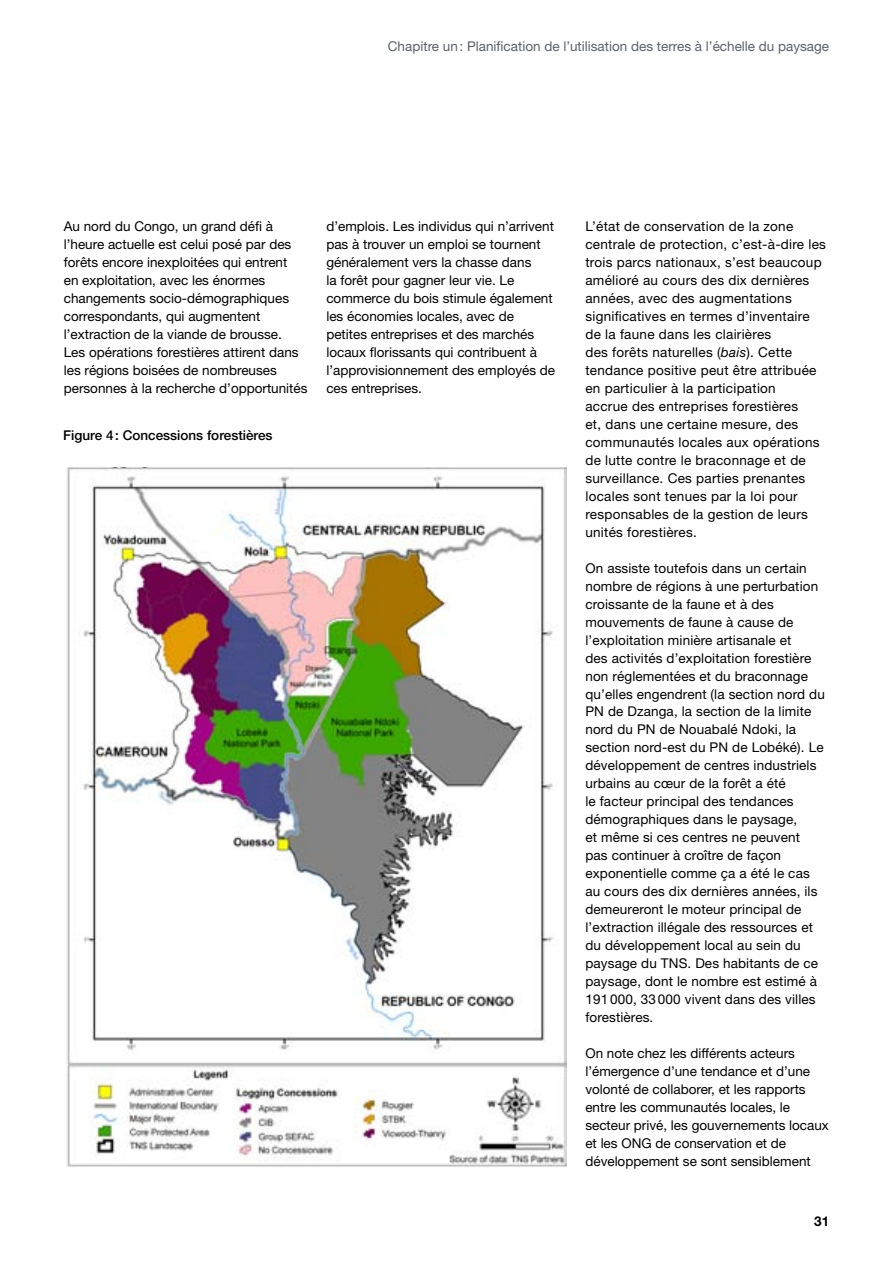
<style>
.page{position:relative;width:893px;height:1263px;background:#fff}
.page>*{position:absolute;margin:0;border:0;box-sizing:border-box;transform-origin:0 0}
.t1{font:13.5px/18px "Helvetica Neue";letter-spacing:.01em;color:#000}
.t2{font:13.5px "Helvetica Neue";color:#5b6169}
.t3{font:500 13.5px "Helvetica Neue";color:#000}
.t4{font:700 13.5px "Helvetica Neue";color:#000}
.s1{font-style:italic}
</style>
<div class="page">
<img style="left:66px;top:468px;width:500px;height:699px">
<p class="t2" style="left:388px;top:38px;width:443px">Chapitre un: Planification de l’utilisation des terres à l’échelle du paysage</p>
<p class="t1" style="left:64px;top:217px;width:245px">Au nord du Congo, un grand défi à l’heure actuelle est celui posé par des forêts encore inexploitées qui entrent<br>en exploitation, avec les énormes changements socio-démographiques correspondants, qui augmentent l’extraction de la viande de brousse.<br>Les opérations forestières attirent dans les régions boisées de nombreuses personnes à la recherche d’opportunités</p>
<p class="t1" style="left:326px;top:217px;width:230px">d’emplois. Les individus qui n’arrivent pas à trouver un emploi se tournent généralement vers la chasse dans<br>la forêt pour gagner leur vie. Le commerce du bois stimule également les économies locales, avec de petites entreprises et des marchés locaux florissants qui contribuent à l’approvisionnement des employés de ces entreprises.</p>
<p class="t1" style="left:585px;top:217px;width:242px">L’état de conservation de la zone centrale de protection, c’est-à-dire les trois parcs nationaux, s’est beaucoup amélioré au cours des dix dernières années, avec des augmentations significatives en termes d’inventaire de la faune dans les clairières<br>des forêts naturelles (<span class="s1">bais</span>). Cette tendance positive peut être attribuée en particulier à la participation<br>accrue des entreprises forestières<br>et, dans une certaine mesure, des communautés locales aux opérations de lutte contre le braconnage et de surveillance. Ces parties prenantes locales sont tenues par la loi pour responsables de la gestion de leurs unités forestières.</p>
<p class="t1" style="left:585px;top:558px;width:241px">On assiste toutefois dans un certain nombre de régions à une perturbation croissante de la faune et à des mouvements de faune à cause de l’exploitation minière artisanale et<br>des activités d’exploitation forestière non réglementées et du braconnage qu’elles engendrent (la section nord du PN de Dzanga, la section de la limite nord du PN de Nouabalé Ndoki, la section nord-est du PN de Lobéké). Le développement de centres industriels urbains au cœur de la forêt a été<br>le facteur principal des tendances démographiques dans le paysage,<br>et même si ces centres ne peuvent pas continuer à croître de façon exponentielle comme ça a été le cas au cours des dix dernières années, ils demeureront le moteur principal de l’extraction illégale des ressources et du développement local au sein du paysage du TNS. Des habitants de ce paysage, dont le nombre est estimé à 191 000, 33 000 vivent dans des villes forestières.</p>
<p class="t1" style="left:585px;top:1044px;width:245px">On note chez les différents acteurs l’émergence d’une tendance et d’une volonté de collaborer, et les rapports entre les communautés locales, le secteur privé, les gouvernements locaux et les ONG de conservation et de développement se sont sensiblement</p>
<p class="t3" style="left:63px;top:427px;width:211px">Figure 4: Concessions forestières</p>
<p class="t4" style="left:814px;top:1213px;width:17px">31</p>
</div>
